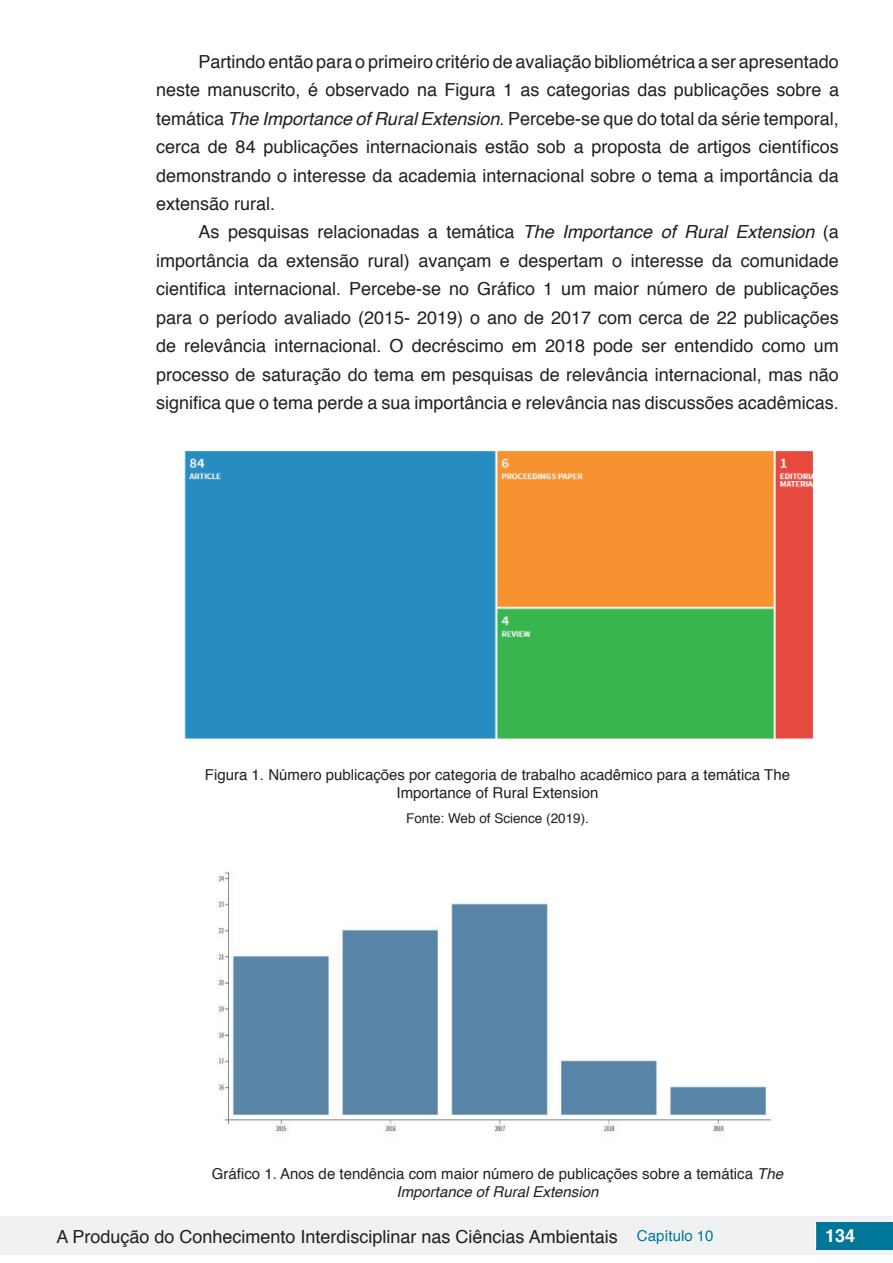
<style>
.page{position:relative;width:893px;height:1263px;background:#fff}
.page>*{position:absolute;margin:0;border:0;box-sizing:border-box;transform-origin:0 0}
.t1{font:18px/28.5px "Helvetica";color:#231f20;text-align:justify}
.t2{font:700 18px "Helvetica";color:#fff}
.t3{font:15px/18px "Helvetica";color:#231f20;text-align:center}
.t4{font:13.5px "Helvetica";color:#231f20}
.s1{font-style:italic}
.s2{font-size:15px;color:#007699}
</style>
<div class="page">
<div style="left:1px;top:1216px;width:891px;height:38px;background:#f0f1f2"></div>
<div style="left:816px;top:1222px;width:77px;height:27px;background:#007699"></div>
<svg style="left:815px;top:1224px;width:1px;height:24px"></svg>
<img style="left:184px;top:450px;width:629px;height:289px">
<img style="left:216px;top:871px;width:556px;height:266px">
<p class="t1" style="left:156px;top:47px;width:684px;text-indent:43px">Partindo então para o primeiro critério de avaliação bibliométrica a ser apresentado neste manuscrito, é observado na Figura 1 as categorias das publicações sobre a temática <span class="s1">The Importance of Rural Extension</span>. Percebe-se que do total da série temporal, cerca de 84 publicações internacionais estão sob a proposta de artigos científicos demonstrando o interesse da academia internacional sobre o tema a importância da extensão rural.</p>
<p class="t1" style="left:156px;top:218px;width:684px;text-indent:43px">As pesquisas relacionadas a temática <span class="s1">The Importance of Rural Extension</span> (a importância da extensão rural) avançam e despertam o interesse da comunidade cientifica internacional. Percebe-se no Gráfico 1 um maior número de publicações para o período avaliado (2015- 2019) o ano de 2017 com cerca de 22 publicações de relevância internacional. O decréscimo em 2018 pode ser entendido como um processo de saturação do tema em pesquisas de relevância internacional, mas não significa que o tema perde a sua importância e relevância nas discussões acadêmicas.</p>
<p class="t3" style="left:205px;top:767px;width:587px">Figura 1. Número publicações por categoria de trabalho acadêmico para a temática The<br>Importance of Rural Extension</p>
<p class="t4" style="left:406px;top:808px;width:184px">Fonte: Web of Science (2019).</p>
<p class="t3" style="left:212px;top:1165px;width:573px">Gráfico 1. Anos de tendência com maior número de publicações sobre a temática <span class="s1">The<br>Importance of Rural Extension</span></p>
<p class="t1" style="left:56px;top:1223px;width:659px">A Produção do Conhecimento Interdisciplinar nas Ciências Ambientais <span class="s2">Capítulo 10</span></p>
<p class="t2" style="left:825px;top:1221px;width:32px">134</p>
</div>
